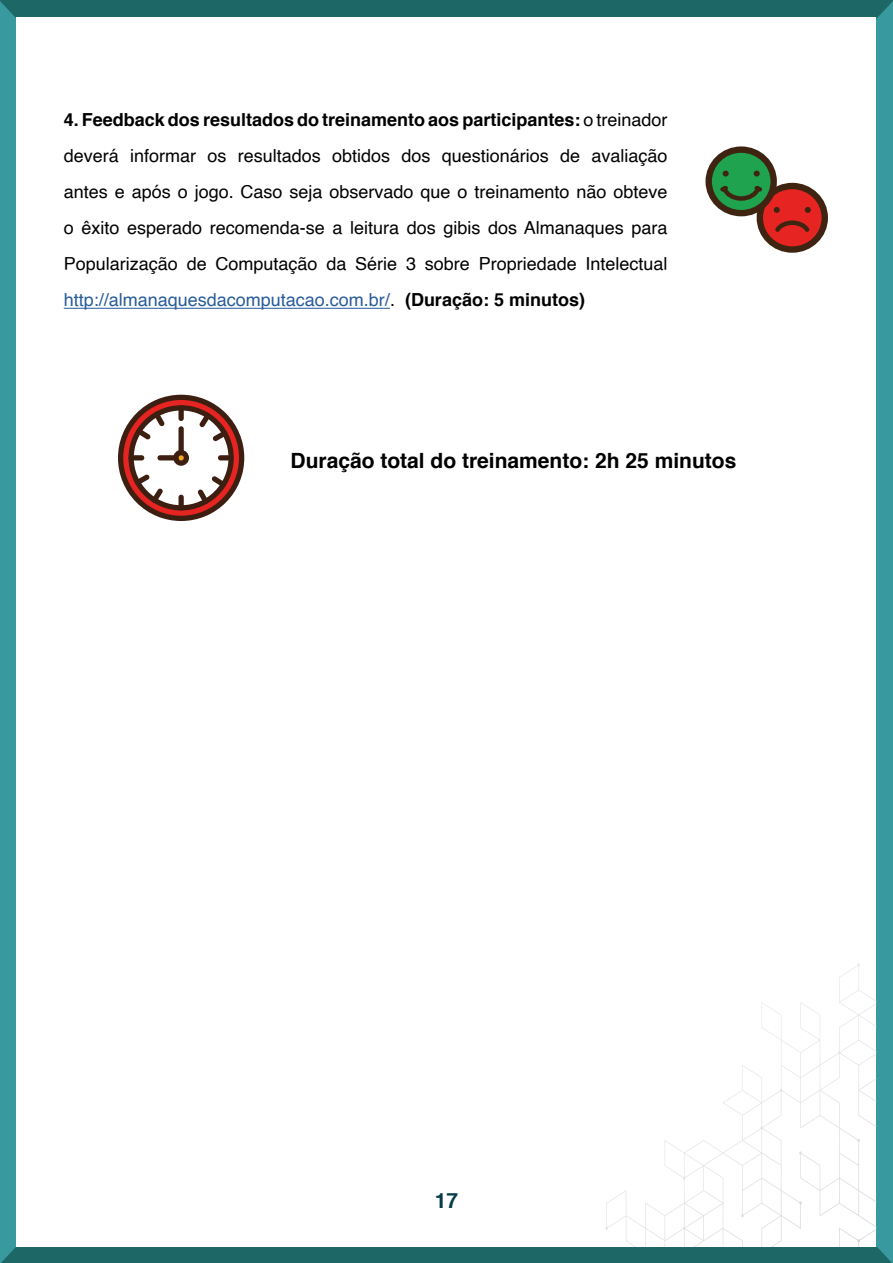
<style>
.page{position:relative;width:893px;height:1263px;background:#38999e}
.page>*{position:absolute;margin:0;border:0;box-sizing:border-box;transform-origin:0 0}
.t1{font:700 21px "Helvetica";color:#000}
.t2{font:700 21px "Helvetica";color:#073b4a}
.t3{font:18px/36px "Helvetica";color:#000;text-align:justify}
.s1{font-weight:700}
.s2{color:#275b9b}
</style>
<div class="page">
<svg style="left:0;top:0;width:893px;height:18px;background:#296f70"></svg>
<div style="left:1px;top:1247px;width:891px;height:16px;background:#1d6767"></div>
<div style="left:17px;top:18px;width:859px;height:1229px;background:#fff"></div>
<svg style="left:605px;top:963px;width:271px;height:284px"></svg>
<hr style="left:64px;top:308px;width:326px;height:1px;background:#275b9b">
<svg style="left:758px;top:184px;width:69px;height:67px"></svg>
<div style="left:757px;top:183px;width:71px;height:70px;border:6px solid #402412;border-radius:50%"></div>
<svg style="left:707px;top:148px;width:69px;height:67px"></svg>
<div style="left:705px;top:146px;width:72px;height:70px;border:6px solid #402412;border-radius:50%"></div>
<svg style="left:717px;top:171px;width:96px;height:65px"></svg>
<svg style="left:118px;top:395px;width:126px;height:126px"></svg>
<div style="left:178px;top:426px;width:6px;height:29px;background:#3d1f12;border-radius:3px"></div>
<div style="left:157px;top:455px;width:21px;height:5px;background:#3d1f12;border-radius:3px"></div>
<p class="t3" style="left:64px;top:102px;width:605px"><span class="s1">4. Feedback dos resultados do treinamento aos participantes:</span> o treinador deverá informar os resultados obtidos dos questionários de avaliação antes e após o jogo. Caso seja observado que o treinamento não obteve o êxito esperado recomenda-se a leitura dos gibis dos Almanaques para Popularização de Computação da Série 3 sobre Propriedade Intelectual <span class="s2">http://almanaquesdacomputacao.com.br/</span>. <span class="s1">(Duração: 5 minutos)</span></p>
<p class="t1" style="left:291px;top:444px;width:447px">Duração total do treinamento: 2h 25 minutos</p>
<p class="t2" style="left:435px;top:1184px;width:25px">17</p>
</div>
